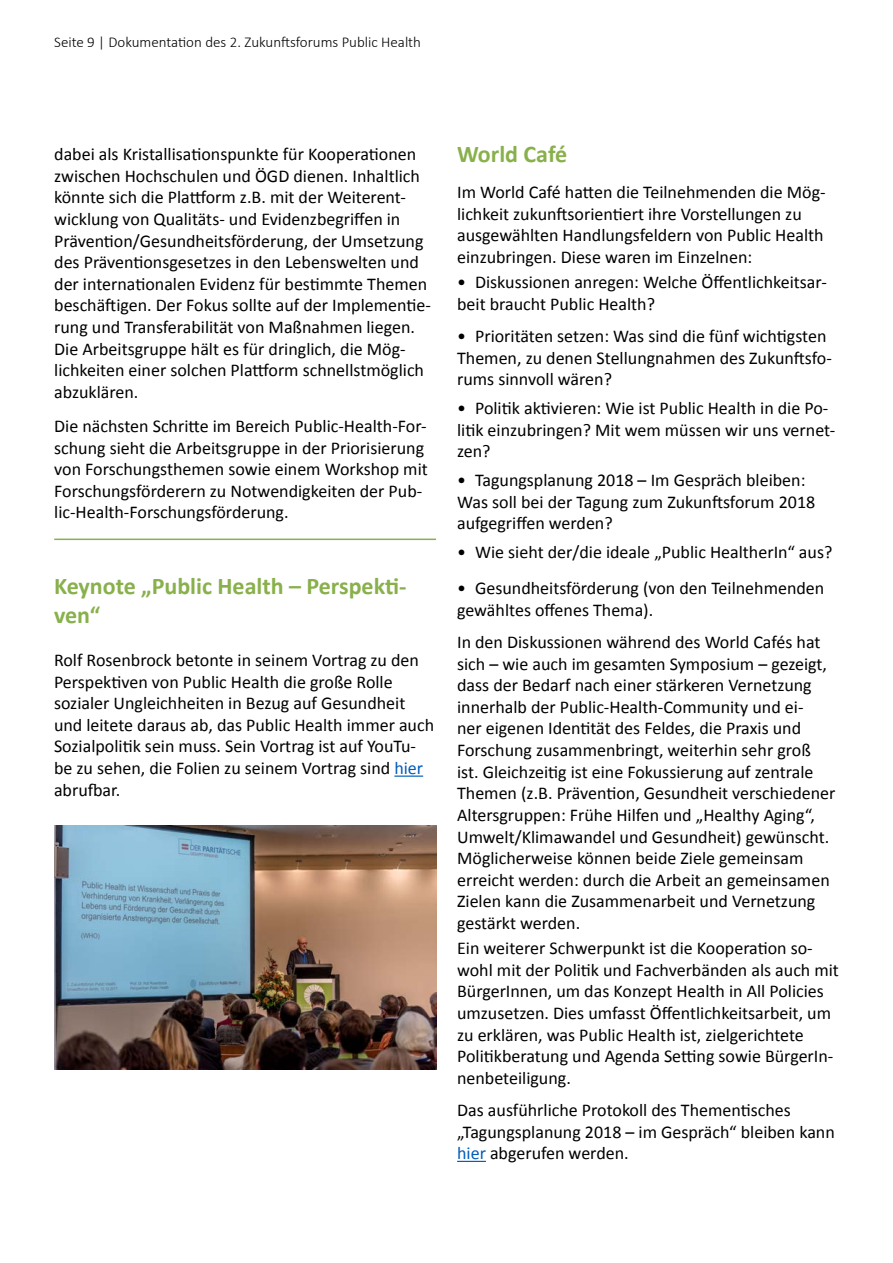
<style>
.page{position:relative;width:893px;height:1263px;background:#fff}
.page>*{position:absolute;margin:0;border:0;box-sizing:border-box;transform-origin:0 0}
.t1{font:700 24px/28.8px "Calibri";color:#88b04b}
.t2{font:18px/21.6px "Calibri";color:#000}
.t3{font:300 15px "Calibri";color:#000}
.s1{color:#005cb9}
</style>
<div class="page">
<svg style="left:457px;top:1161px;width:29px;height:1px"></svg>
<hr style="left:394px;top:775px;width:29px;height:2px;background:#005cb9">
<img style="left:54px;top:826px;width:382px;height:244px">
<hr style="left:54px;top:539px;width:382px;height:1px;background:#88b04b">
<p class="t3" style="left:54px;top:33px;width:368px">Seite 9 | Dokumentation des 2. Zukunftsforums Public Health</p>
<p class="t2" style="left:54px;top:143px;width:378px">dabei als Kristallisationspunkte für Kooperationen zwischen Hochschulen und ÖGD dienen. Inhaltlich könnte sich die Plattform z.B. mit der Weiterent&shy;wicklung von Qualitäts- und Evidenzbegriffen in Prävention/Gesundheitsförderung, der Umsetzung des Präventionsgesetzes in den Lebenswelten und der internationalen Evidenz für bestimmte Themen beschäftigen. Der Fokus sollte auf der Implementie&shy;rung und Transferabilität von Maßnahmen liegen.<br>Die Arbeitsgruppe hält es für dringlich, die Mög&shy;lichkeiten einer solchen Plattform schnellstmöglich abzuklären.</p>
<p class="t2" style="left:54px;top:415px;width:375px">Die nächsten Schritte im Bereich Public-Health-For&shy;schung sieht die Arbeitsgruppe in der Priorisierung von Forschungsthemen sowie einem Workshop mit Forschungsförderern zu Notwendigkeiten der Pub&shy;lic-Health-Forschungsförderung.</p>
<h1 class="t1" style="left:54px;top:572px;width:354px">Keynote „Public Health – Perspekti&shy;ven“</h1>
<p class="t2" style="left:54px;top:649px;width:382px">Rolf Rosenbrock betonte in seinem Vortrag zu den Perspektiven von Public Health die große Rolle sozialer Ungleichheiten in Bezug auf Gesundheit und leitete daraus ab, das Public Health immer auch Sozialpolitik sein muss. Sein Vortrag ist auf YouTu&shy;be zu sehen, die Folien zu seinem Vortrag sind <span class="s1">hier </span>abrufbar.</p>
<h1 class="t1" style="left:457px;top:140px;width:112px">World Café</h1>
<p class="t2" style="left:457px;top:181px;width:370px">Im World Café hatten die Teilnehmenden die Mög&shy;lichkeit zukunftsorientiert ihre Vorstellungen zu ausgewählten Handlungsfeldern von Public Health einzubringen. Diese waren im Einzelnen:</p>
<p class="t2" style="left:457px;top:271px;width:371px">• Diskussionen anregen: Welche Öffentlichkeitsar&shy;beit braucht Public Health?</p>
<p class="t2" style="left:457px;top:325px;width:376px">• Prioritäten setzen: Was sind die fünf wichtigsten<br>Themen, zu denen Stellungnahmen des Zukunftsfo&shy;rums sinnvoll wären?</p>
<p class="t2" style="left:457px;top:397px;width:380px">• Politik aktivieren: Wie ist Public Health in die Po&shy;litik einzubringen? Mit wem müssen wir uns vernet&shy;zen?</p>
<p class="t2" style="left:457px;top:469px;width:360px">• Tagungsplanung 2018 – Im Gespräch bleiben:<br>Was soll bei der Tagung zum Zukunftsforum 2018 aufgegriffen werden?</p>
<p class="t2" style="left:457px;top:541px;width:377px">• Wie sieht der/die ideale „Public HealtherIn“ aus?</p>
<p class="t2" style="left:457px;top:577px;width:369px">• Gesundheitsförderung (von den Teilnehmenden gewähltes offenes Thema).</p>
<p class="t2" style="left:457px;top:631px;width:380px">In den Diskussionen während des World Cafés hat sich – wie auch im gesamten Symposium – gezeigt, dass der Bedarf nach einer stärkeren Vernetzung innerhalb der Public-Health-Community und ei-<br>ner eigenen Identität des Feldes, die Praxis und Forschung zusammenbringt, weiterhin sehr groß ist. Gleichzeitig ist eine Fokussierung auf zentrale Themen (z.B. Prävention, Gesundheit verschiedener Altersgruppen: Frühe Hilfen und „Healthy Aging“, Umwelt/Klimawandel und Gesundheit) gewünscht.<br>Möglicherweise können beide Ziele gemeinsam erreicht werden: durch die Arbeit an gemeinsamen Zielen kann die Zusammenarbeit und Vernetzung gestärkt werden.</p>
<p class="t2" style="left:457px;top:937px;width:383px">Ein weiterer Schwerpunkt ist die Kooperation so&shy;wohl mit der Politik und Fachverbänden als auch mit BürgerInnen, um das Konzept Health in All Policies umzusetzen. Dies umfasst Öffentlichkeitsarbeit, um zu erklären, was Public Health ist, zielgerichtete Politikberatung und Agenda Setting sowie BürgerIn&shy;nenbeteiligung.</p>
<p class="t2" style="left:457px;top:1099px;width:379px">Das ausführliche Protokoll des Thementisches „Tagungsplanung 2018 – im Gespräch“ bleiben kann <span class="s1">hier</span> abgerufen werden.</p>
</div>
